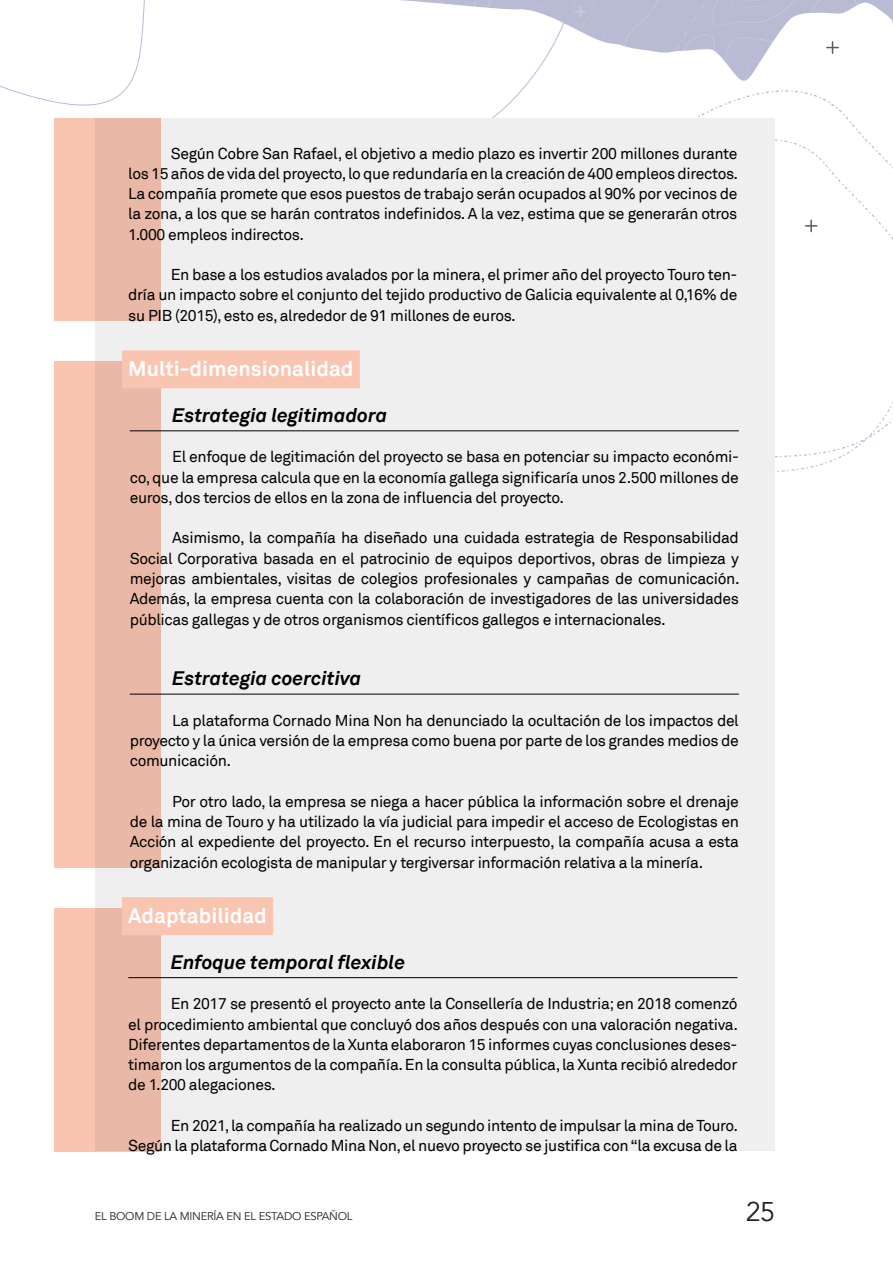
<style>
.page{position:relative;width:893px;height:1263px;background:#fff}
.page>*{position:absolute;margin:0;border:0;box-sizing:border-box;transform-origin:0 0}
.t1{font:27px "Avenir";color:#221f20}
.t2{font:700 21px "Akkurat";color:#fff}
.t3{font:italic 700 19.5px "Akkurat";color:#000}
.t4{font:15.75px/20.2px "Akkurat";letter-spacing:-.025em;color:#000;text-align:justify}
.t5{font:11.25px "Avenir";letter-spacing:-.025em;color:#221f20}
</style>
<div class="page">
<svg style="left:805px;top:220px;width:12px;height:12px"></svg>
<svg style="left:399px;top:0;width:494px;height:98px"></svg>
<div style="left:96px;top:118px;width:679px;height:1033px;background:#f0eff0"></div>
<div style="left:54px;top:908px;width:106px;height:243px;background:linear-gradient(to right,#fbc7b2,#e5b4a2)"></div>
<div style="left:54px;top:118px;width:106px;height:203px;background:linear-gradient(to right,#fbc6b2,#e5b4a3)"></div>
<div style="left:54px;top:361px;width:106px;height:506px;background:linear-gradient(to right,#fbc7b2,#e5b3a2)"></div>
<div style="left:122px;top:350px;width:238px;height:38px;background:#f9c5b1"></div>
<hr style="left:130px;top:430px;width:609px;height:1px;background:#000">
<hr style="left:130px;top:694px;width:609px;height:1px;background:#000">
<div style="left:122px;top:897px;width:151px;height:38px;background:#f9c5b1"></div>
<hr style="left:128px;top:977px;width:609px;height:1px;background:#000">
<p class="t4" style="left:128px;top:143px;width:611px;text-indent:43px">Según Cobre San Rafael, el objetivo a medio plazo es invertir 200 millones durante los 15 años de vida del proyecto, lo que redundaría en la creación de 400 empleos directos.<br>La compañía promete que esos puestos de trabajo serán ocupados al 90% por vecinos de la zona, a los que se harán contratos indefinidos. A la vez, estima que se generarán otros 1.000 empleos indirectos.</p>
<p class="t4" style="left:128px;top:265px;width:611px;text-indent:43px">En base a los estudios avalados por la minera, el primer año del proyecto Touro ten&shy;dría un impacto sobre el conjunto del tejido productivo de Galicia equivalente al 0,16% de su PIB (2015), esto es, alrededor de 91 millones de euros.</p>
<h2 class="t2" style="left:128px;top:356px;width:227px">Multi-dimensionalidad</h2>
<p class="t3" style="left:172px;top:403px;width:217px">Estrategia legitimadora</p>
<p class="t4" style="left:130px;top:447px;width:611px;text-indent:43px">El enfoque de legitimación del proyecto se basa en potenciar su impacto económi&shy;co, que la empresa calcula que en la economía gallega significaría unos 2.500 millones de euros, dos tercios de ellos en la zona de influencia del proyecto.</p>
<p class="t4" style="left:130px;top:528px;width:611px;text-indent:43px">Asimismo, la compañía ha diseñado una cuidada estrategia de Responsabilidad Social Corporativa basada en el patrocinio de equipos deportivos, obras de limpieza y mejoras ambientales, visitas de colegios profesionales y campañas de comunicación.<br>Además, la empresa cuenta con la colaboración de investigadores de las universidades públicas gallegas y de otros organismos científicos gallegos e internacionales.</p>
<p class="t3" style="left:172px;top:666px;width:191px">Estrategia coercitiva</p>
<p class="t4" style="left:130px;top:710px;width:611px;text-indent:43px">La plataforma Cornado Mina Non ha denunciado la ocultación de los impactos del proyecto y la única versión de la empresa como buena por parte de los grandes medios de comunicación.</p>
<p class="t4" style="left:130px;top:791px;width:611px;text-indent:43px">Por otro lado, la empresa se niega a hacer pública la información sobre el drenaje de la mina de Touro y ha utilizado la vía judicial para impedir el acceso de Ecologistas en Acción al expediente del proyecto. En el recurso interpuesto, la compañía acusa a esta organización ecologista de manipular y tergiversar información relativa a la minería.</p>
<h2 class="t2" style="left:128px;top:902px;width:140px">Adaptabilidad</h2>
<p class="t3" style="left:171px;top:949px;width:236px">Enfoque temporal flexible</p>
<p class="t4" style="left:128px;top:994px;width:611px;text-indent:43px">En 2017 se presentó el proyecto ante la Consellería de Industria; en 2018 comenzó el procedimiento ambiental que concluyó dos años después con una valoración negativa.<br>Diferentes departamentos de la Xunta elaboraron 15 informes cuyas conclusiones deses&shy;timaron los argumentos de la compañía. En la consulta pública, la Xunta recibió alrededor de 1.200 alegaciones.</p>
<p class="t4" style="left:128px;top:1115px;width:611px;text-align:right">En 2021, la compañía ha realizado un segundo intento de impulsar la mina de Touro.<br>Según la plataforma Cornado Mina Non, el nuevo proyecto se justifica con “la excusa de la</p>
<p class="t5" style="left:95px;top:1210px;width:259px">EL BOOM DE LA MINERÍA EN EL ESTADO ESPAÑOL</p>
<h1 class="t1" style="left:746px;top:1196px;width:31px">25</h1>
</div>
